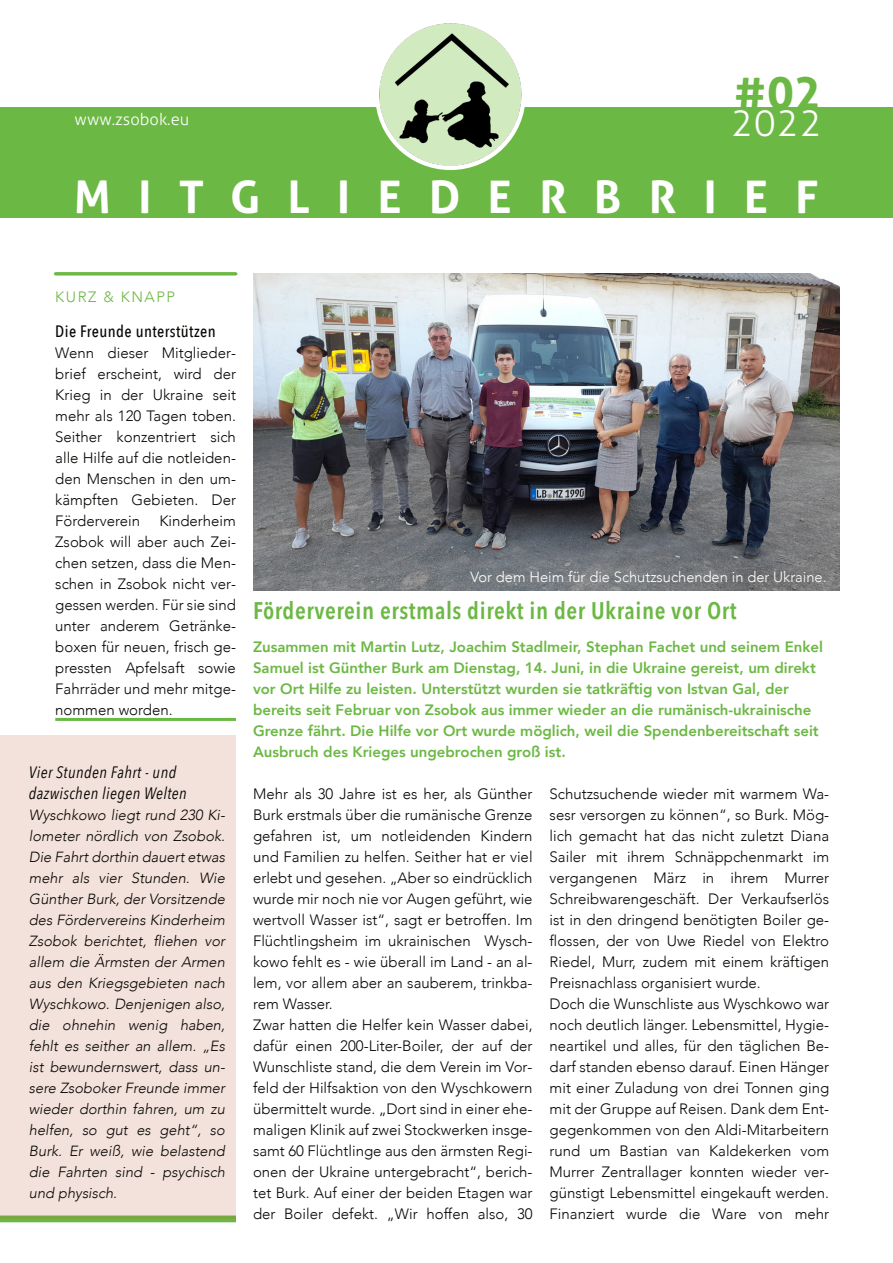
<style>
.page{position:relative;width:893px;height:1263px;background:#fff}
.page>*{position:absolute;margin:0;border:0;box-sizing:border-box;transform-origin:0 0}
.t1{font:700 45px "Aller";letter-spacing:.61em;color:#fff}
.t2{font:700 45px "Aller";color:#6cb844}
.t3{font:300 36px "Aller";color:#fff}
.t4{font:600 24px "Avenir Next Condensed";letter-spacing:.025em;color:#6cb844}
.t5{font:italic 16.5px/21px "Avenir Next Condensed";letter-spacing:.025em;color:#080704}
.t6{font:500 16.5px "Avenir Next Condensed";letter-spacing:.025em;color:#080704}
.t7{font:300 16.5px "Aller";color:#fff}
.t8{font:300 15px/21px "Avenir";color:#080704}
.t9{font:800 15px/21px "Avenir";color:#6cb844}
.t10{font:300 15px "Avenir";letter-spacing:.1em;color:#6cb844}
.t11{font:italic 300 14.7px/21px "Avenir";color:#080704;text-align:justify}
.t12{font:300 14.7px "Avenir";color:#fff}
</style>
<div class="page">
<div style="left:0;top:108px;width:893px;height:110px;background:#6cb844"></div>
<img style="left:347px;top:23px;width:206px;height:148px">
<hr style="left:55px;top:272px;width:181px;height:3px;background:#6cb844">
<hr style="left:55px;top:718px;width:181px;height:3px;background:#6cb844">
<div style="left:0;top:1215px;width:236px;height:7px;background:#6cb844"></div>
<div style="left:0;top:736px;width:236px;height:483px;background:#f3e2db"></div>
<img style="left:254px;top:273px;width:585px;height:317px">
<h1 class="t2" style="left:734px;top:76px;width:89px">#02</h1>
<p class="t7" style="left:75px;top:113px;width:116px">www.zsobok.eu</p>
<h2 class="t3" style="left:731px;top:109px;width:92px">2022</h2>
<h1 class="t1" style="left:74px;top:179px;width:746px">MITGLIEDERBRIEF</h1>
<p class="t10" style="left:55px;top:287px;width:121px">KURZ &amp; KNAPP</p>
<p class="t6" style="left:55px;top:320px;width:162px">Die Freunde unterstützen</p>
<p class="t8" style="left:55px;top:342px;width:182px;text-align:justify">Wenn dieser Mitglieder&shy;brief erscheint, wird der Krieg in der Ukraine seit mehr als 120 Tagen toben.<br>Seither konzentriert sich alle Hilfe auf die notleiden&shy;den Menschen in den um&shy;kämpften Gebieten. Der Förderverein</p>
<p class="t8" style="left:55px;top:510px;width:182px;text-align:justify;text-indent:104px">Kinderheim Zsobok will aber auch Zei&shy;chen setzen, dass die Men&shy;schen in Zsobok nicht ver&shy;gessen werden. Für sie sind unter anderem Getränke&shy;boxen für neuen, frisch ge&shy;pressten Apfelsaft sowie Fahrräder und mehr mitge&shy;nommen worden.</p>
<p class="t5" style="left:29px;top:762px;width:159px">Vier Stunden Fahrt - und dazwischen liegen Welten</p>
<p class="t11" style="left:29px;top:804px;width:198px">Wyschkowo liegt rund 230 Ki&shy;lometer nördlich von Zsobok.<br>Die Fahrt dorthin dauert etwas mehr als vier Stunden. Wie Günther Burk, der Vorsitzende des Fördervereins Kinderheim Zsobok berichtet, fliehen vor allem die Ärmsten der Armen aus den Kriegsgebieten nach Wyschkowo. Denjenigen also, die ohnehin wenig haben, fehlt es seither an allem. „Es ist bewundernswert, dass un&shy;sere Zsoboker Freunde immer wieder dorthin fahren, um zu helfen, so gut es geht“, so Burk. Er weiß, wie belastend die Fahrten sind - psychisch und physisch.</p>
<p class="t12" style="left:471px;top:567px;width:357px">Vor dem Heim für die Schutzsuchenden in der Ukraine.</p>
<h3 class="t4" style="left:253px;top:595px;width:485px">Förderverein erstmals direkt in der Ukraine vor Ort</h3>
<p class="t9" style="left:253px;top:636px;width:572px">Zusammen mit Martin Lutz, Joachim Stadlmeir, Stephan Fachet und seinem Enkel Samuel ist Günther Burk am Dienstag, 14. Juni, in die Ukraine gereist, um direkt vor Ort Hilfe zu leisten. Unterstützt wurden sie tatkräftig von Istvan Gal, der bereits seit Februar von Zsobok aus immer wieder an die rumänisch-ukrainische Grenze fährt. Die Hilfe vor Ort wurde möglich, weil die Spendenbereitschaft seit Ausbruch des Krieges ungebrochen groß ist.</p>
<p class="t8" style="left:253px;top:783px;width:281px">Mehr als 30 Jahre ist es her, als Günther Burk erstmals über die rumänische Grenze gefahren ist, um notleidenden Kindern und Familien zu helfen. Seither hat er viel erlebt und gesehen. „Aber so eindrücklich wurde mir noch nie vor Augen geführt, wie wertvoll Wasser ist“, sagt er betroffen. Im Flüchtlingsheim im ukrainischen Wysch&shy;kowo fehlt es - wie überall im Land - an al&shy;lem, vor allem aber an sauberem, trinkba&shy;rem Wasser.<br>Zwar hatten die Helfer kein Wasser dabei, dafür einen 200-Liter-Boiler, der auf der Wunschliste stand, die dem Verein im Vor&shy;feld der Hilfsaktion von den Wyschkowern übermittelt wurde. „Dort sind in einer ehe&shy;maligen Klinik auf zwei Stockwerken insge&shy;samt 60 Flüchtlinge aus den ärmsten Regi&shy;onen der Ukraine untergebracht“, berich&shy;tet Burk. Auf einer der beiden Etagen war der Boiler defekt. „Wir hoffen also, 30</p>
<p class="t8" style="left:550px;top:783px;width:281px">Schutzsuchende wieder mit warmem Wa&shy;sesr versorgen zu können“, so Burk. Mög&shy;lich gemacht hat das nicht zuletzt Diana Sailer mit ihrem Schnäppchenmarkt im vergangenen März in ihrem Murrer Schreibwarengeschäft. Der Verkaufserlös ist in den dringend benötigten Boiler ge&shy;flossen, der von Uwe Riedel von Elektro Riedel, Murr, zudem mit einem kräftigen Preisnachlass organisiert wurde.<br>Doch die Wunschliste aus Wyschkowo war noch deutlich länger. Lebensmittel, Hygie&shy;neartikel und alles, für den täglichen Be&shy;darf standen ebenso darauf. Einen Hänger mit einer Zuladung von drei Tonnen ging mit der Gruppe auf Reisen. Dank dem Ent&shy;gegenkommen von den Aldi-Mitarbeitern rund um Bastian van Kaldekerken vom Murrer Zentrallager konnten wieder ver&shy;günstigt Lebensmittel eingekauft werden.<br>Finanziert wurde die Ware von mehr</p>
</div>
